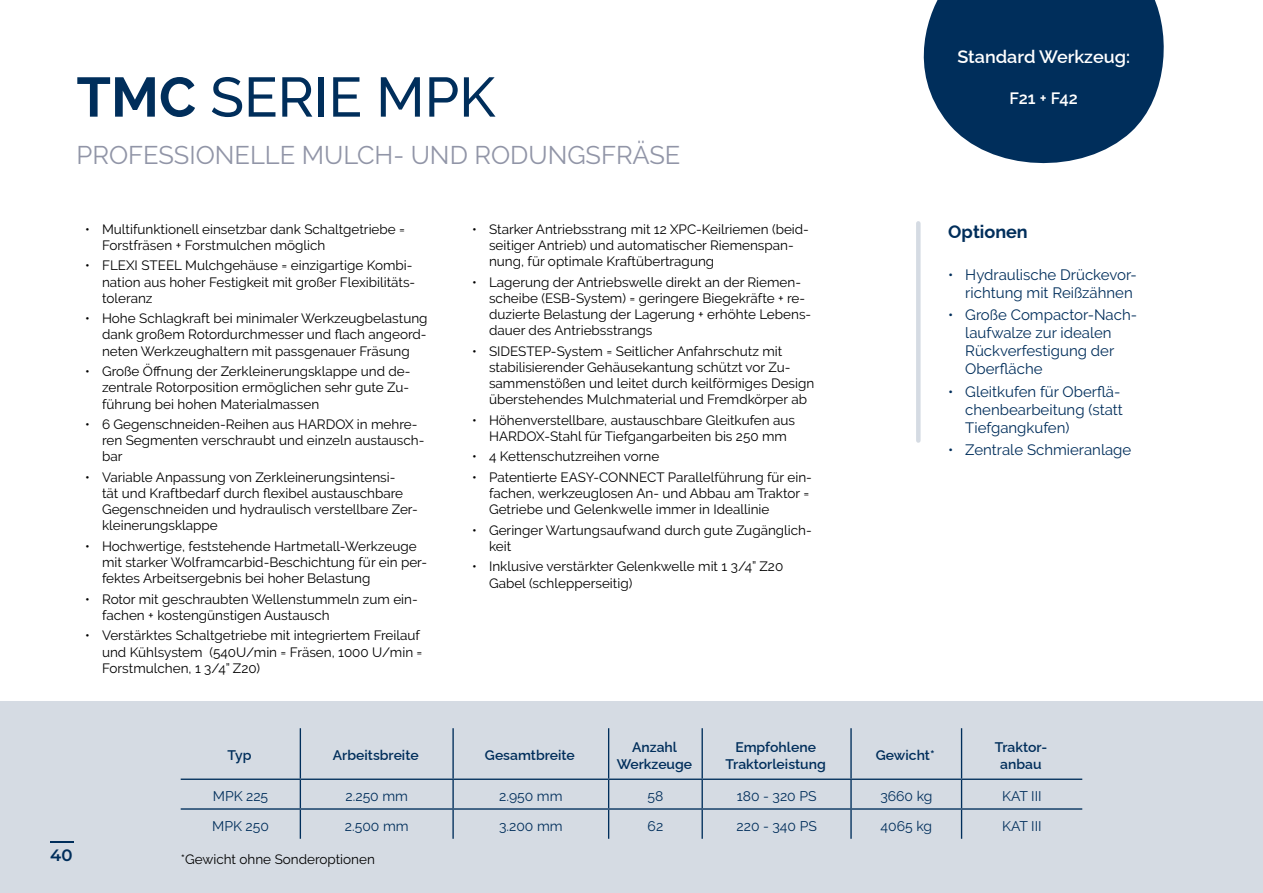
<style>
.page{position:relative;width:1263px;height:893px;background:#fff}
.page>*{position:absolute;margin:0;border:0;box-sizing:border-box;transform-origin:0 0}
.t1{font:500 55.5px "Raleway";color:#002e5b}
.t2{font:25.5px "Raleway";color:#9195a7}
.t3{font:600 18px "Raleway";color:#fff}
.t4{font:700 18px "Raleway";color:#002e5b}
.t5{font:600 16.5px "Raleway";letter-spacing:-.01em;color:#fff}
.t6{font:600 16.5px "Montserrat";color:#002e5b}
.t7{font:15px/18px "Raleway";color:#002e5b}
.t8{font:600 13.95px/16.8px "Raleway";color:#002e5b;text-align:center}
.t9{font:13.95px "Raleway";color:#002e5b}
.t10{font:13.5px/16.2px "Raleway";color:#000}
.s1{font-weight:700}
</style>
<div class="page">
<div style="left:0;top:702px;width:1263px;height:191px;background:#d5dbe3"></div>
<hr style="left:916px;top:223px;width:4px;height:218px;background:#d5dbe3">
<hr style="left:300px;top:728px;width:1px;height:51px;background:#002e5b">
<hr style="left:608px;top:728px;width:1px;height:51px;background:#002e5b">
<hr style="left:850px;top:728px;width:2px;height:51px;background:#002e5b">
<hr style="left:850px;top:780px;width:2px;height:28px;background:#002e5b">
<svg style="left:300px;top:780px;width:1px;height:59px"></svg>
<svg style="left:608px;top:780px;width:1px;height:59px"></svg>
<hr style="left:850px;top:810px;width:2px;height:29px;background:#002e5b">
<hr style="left:452px;top:728px;width:2px;height:51px;background:#002e5b">
<hr style="left:701px;top:728px;width:2px;height:51px;background:#002e5b">
<hr style="left:961px;top:728px;width:1px;height:51px;background:#002e5b">
<hr style="left:181px;top:779px;width:119px;height:1px;background:#002e5b">
<hr style="left:300px;top:779px;width:153px;height:1px;background:#002e5b">
<hr style="left:453px;top:779px;width:156px;height:1px;background:#002e5b">
<hr style="left:452px;top:780px;width:2px;height:28px;background:#002e5b">
<hr style="left:609px;top:779px;width:93px;height:1px;background:#002e5b">
<hr style="left:702px;top:779px;width:149px;height:1px;background:#002e5b">
<hr style="left:701px;top:780px;width:2px;height:28px;background:#002e5b">
<hr style="left:851px;top:779px;width:110px;height:1px;background:#002e5b">
<hr style="left:961px;top:779px;width:121px;height:1px;background:#002e5b">
<hr style="left:181px;top:808px;width:119px;height:2px;background:#002e5b">
<hr style="left:300px;top:808px;width:153px;height:2px;background:#002e5b">
<hr style="left:453px;top:808px;width:156px;height:2px;background:#002e5b">
<hr style="left:452px;top:810px;width:2px;height:29px;background:#002e5b">
<hr style="left:609px;top:808px;width:93px;height:2px;background:#002e5b">
<hr style="left:702px;top:808px;width:149px;height:2px;background:#002e5b">
<hr style="left:701px;top:810px;width:2px;height:29px;background:#002e5b">
<hr style="left:851px;top:808px;width:110px;height:2px;background:#002e5b">
<hr style="left:961px;top:808px;width:121px;height:2px;background:#002e5b">
<svg style="left:961px;top:780px;width:1px;height:59px"></svg>
<svg style="left:923px;top:0;width:241px;height:164px;background:#274e74"></svg>
<hr style="left:50px;top:841px;width:23px;height:2px;background:#002e5b">
<h1 class="t1" style="left:77px;top:65px;width:420px"><span class="s1">TMC</span> SERIE MPK</h1>
<h2 class="t2" style="left:77px;top:140px;width:605px">PROFESSIONELLE MULCH- UND RODUNGSFRÄSE</h2>
<p class="t10" style="left:102px;top:221px;width:305px;text-indent:-17px">• Multifunktionell einsetzbar dank Schaltgetriebe =<br>Forstfräsen + Forstmulchen möglich</p>
<p class="t10" style="left:102px;top:258px;width:315px;text-indent:-17px">• FLEXI STEEL Mulchgehäuse = einzigartige Kombi&shy;nation aus hoher Festigkeit mit großer Flexibilitäts&shy;toleranz</p>
<p class="t10" style="left:102px;top:310px;width:327px;text-align:justify;text-indent:-17px">• Hohe Schlagkraft bei minimaler Werkzeugbelastung dank großem Rotordurchmesser und flach angeord&shy;neten Werkzeughaltern mit passgenauer Fräsung</p>
<p class="t10" style="left:102px;top:363px;width:310px;text-align:justify;text-indent:-17px">• Große Öffnung der Zerkleinerungsklappe und de&shy;zentrale Rotorposition ermöglichen sehr gute Zu&shy;führung bei hohen Materialmassen</p>
<p class="t10" style="left:102px;top:416px;width:324px;text-indent:-17px">• 6 Gegenschneiden-Reihen aus HARDOX in mehre&shy;ren Segmenten verschraubt und einzeln austausch&shy;bar</p>
<p class="t10" style="left:102px;top:469px;width:317px;text-indent:-17px">• Variable Anpassung von Zerkleinerungsintensi-<br>tät und Kraftbedarf durch flexibel austauschbare Gegenschneiden und hydraulisch verstellbare Zer&shy;kleinerungsklappe</p>
<p class="t10" style="left:102px;top:538px;width:327px;text-indent:-17px">• Hochwertige, feststehende Hartmetall-Werkzeuge mit starker Wolframcarbid-Beschichtung für ein per&shy;fektes Arbeitsergebnis bei hoher Belastung</p>
<p class="t10" style="left:102px;top:591px;width:317px;text-indent:-17px">• Rotor mit geschraubten Wellenstummeln zum ein&shy;fachen + kostengünstigen Austausch</p>
<p class="t10" style="left:102px;top:627px;width:322px;text-indent:-17px">• Verstärktes Schaltgetriebe mit integriertem Freilauf und Kühlsystem (540U/min = Fräsen, 1000 U/min =<br>Forstmulchen, 1 3/4” Z20)</p>
<p class="t10" style="left:489px;top:221px;width:321px;text-indent:-17px">• Starker Antriebsstrang mit 12 XPC-Keilriemen (beid&shy;seitiger Antrieb) und automatischer Riemenspan&shy;nung, für optimale Kraftübertragung</p>
<p class="t10" style="left:489px;top:274px;width:324px;text-indent:-17px">• Lagerung der Antriebswelle direkt an der Riemen&shy;scheibe (ESB-System) = geringere Biegekräfte + re&shy;duzierte Belastung der Lagerung + erhöhte Lebens&shy;dauer des Antriebsstrangs</p>
<p class="t10" style="left:489px;top:343px;width:327px;text-indent:-17px">• SIDESTEP-System = Seitlicher Anfahrschutz mit stabilisierender Gehäusekantung schützt vor Zu&shy;sammenstößen und leitet durch keilförmiges Design überstehendes Mulchmaterial und Fremdkörper ab</p>
<p class="t10" style="left:489px;top:412px;width:308px;text-indent:-17px">• Höhenverstellbare, austauschbare Gleitkufen aus<br>HARDOX-Stahl für Tiefgangarbeiten bis 250 mm</p>
<p class="t10" style="left:472px;top:448px;width:189px">• 4 Kettenschutzreihen vorne</p>
<p class="t10" style="left:489px;top:469px;width:324px;text-indent:-17px">• Patentierte EASY-CONNECT Parallelführung für ein&shy;fachen, werkzeuglosen An- und Abbau am Traktor =<br>Getriebe und Gelenkwelle immer in Ideallinie</p>
<p class="t10" style="left:489px;top:522px;width:324px;text-indent:-17px">• Geringer Wartungsaufwand durch gute Zugänglich&shy;keit</p>
<p class="t10" style="left:489px;top:558px;width:296px;text-indent:-17px">• Inklusive verstärkter Gelenkwelle mit 1 3/4” Z20<br>Gabel (schlepperseitig)</p>
<h3 class="t3" style="left:957px;top:42px;width:174px">Standard Werkzeug:</h3>
<p class="t5" style="left:1010px;top:85px;width:70px">F21 + F42</p>
<h3 class="t4" style="left:948px;top:221px;width:81px">Optionen</h3>
<p class="t7" style="left:948px;top:266px;width:190px;text-align:right">• Hydraulische Drückevor&shy;richtung mit Reißzähnen</p>
<p class="t7" style="left:965px;top:306px;width:173px;text-indent:-17px">• Große Compactor-Nach&shy;laufwalze zur idealen<br>Rückverfestigung der<br>Oberfläche</p>
<p class="t7" style="left:965px;top:382px;width:159px;text-indent:-17px">• Gleitkufen für Oberflä&shy;chenbearbeitung (statt<br>Tiefgangkufen)</p>
<p class="t7" style="left:948px;top:440px;width:185px">• Zentrale Schmieranlage</p>
<p class="t8" style="left:228px;top:745px;width:26px">Typ</p>
<p class="t8" style="left:333px;top:745px;width:87px">Arbeitsbreite</p>
<p class="t8" style="left:485px;top:745px;width:91px">Gesamtbreite</p>
<p class="t8" style="left:617px;top:737px;width:77px">Anzahl<br>Werkzeuge</p>
<p class="t8" style="left:725px;top:737px;width:102px">Empfohlene<br>Traktorleistung</p>
<p class="t8" style="left:876px;top:745px;width:60px">Gewicht*</p>
<p class="t8" style="left:995px;top:737px;width:54px">Traktor&shy;anbau</p>
<p class="t9" style="left:213px;top:788px;width:57px">MPK 225</p>
<p class="t9" style="left:345px;top:788px;width:64px">2.250 mm</p>
<p class="t9" style="left:499px;top:788px;width:65px">2.950 mm</p>
<p class="t9" style="left:647px;top:788px;width:17px">58</p>
<p class="t9" style="left:737px;top:788px;width:81px">180 - 320 PS</p>
<p class="t9" style="left:880px;top:788px;width:53px">3660 kg</p>
<p class="t9" style="left:1002px;top:788px;width:41px">KAT III</p>
<p class="t9" style="left:212px;top:818px;width:58px">MPK 250</p>
<p class="t9" style="left:345px;top:818px;width:65px">2.500 mm</p>
<p class="t9" style="left:499px;top:818px;width:65px">3.200 mm</p>
<p class="t9" style="left:648px;top:818px;width:17px">62</p>
<p class="t9" style="left:736px;top:818px;width:82px">220 - 340 PS</p>
<p class="t9" style="left:881px;top:818px;width:53px">4065 kg</p>
<p class="t9" style="left:1002px;top:818px;width:41px">KAT III</p>
<p class="t6" style="left:50px;top:843px;width:24px">40</p>
<p class="t10" style="left:181px;top:851px;width:196px">*Gewicht ohne Sonderoptionen</p>
</div>
